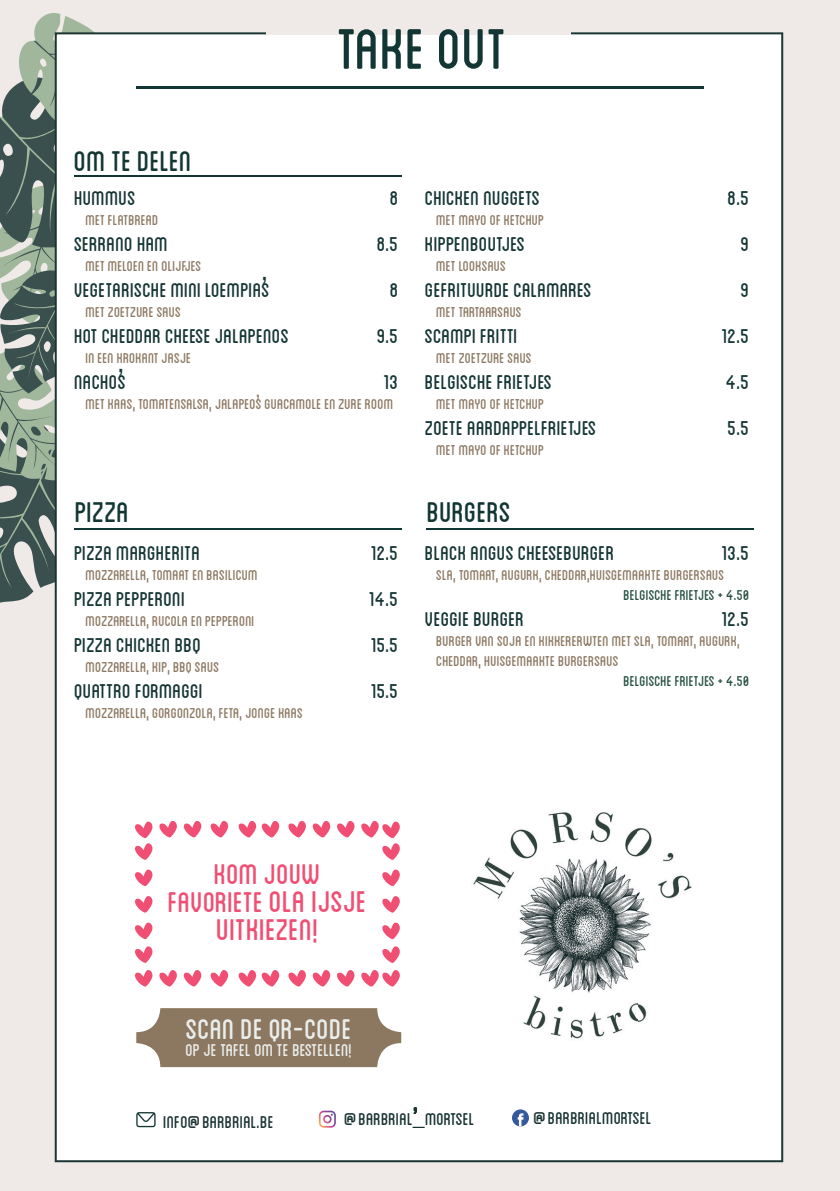
<style>
.page{position:relative;width:840px;height:1191px;background:#fff}
.page>*{position:absolute;margin:0;border:0;box-sizing:border-box;transform-origin:0 0}
.t1{font:80px "Blanch Caps";color:#123633}
.t2{font:42px "Blanch Caps";color:#f04e73}
.t3{font:40px "Blanch Caps";color:#f04e73}
.t4{font:40px "Blanch Caps";color:#123633}
.t5{font:40px "Blanch Caps";color:#eaeeeb}
.t6{font:28px "Blanch Caps";color:#153635}
.t7{font:24px "Blanch Caps";color:#183432}
.t8{font:24px "Blanch Caps";color:#eaeeeb}
.t9{font:24px "Blanch Caps";color:#1c3333}
.t10{font:20px/20px "Blanch Caps";color:#8c7761}
.t11{font:20px "Blanch Caps";color:#244f3e}
.s1{font-size:42px}
.s2{font-family:"Minion Pro"}
</style>
<div class="page">
<div style="left:0;top:0;width:839px;height:1191px;background:#efeae7"></div>
<svg style="left:0;top:13px;width:94px;height:599px"></svg>
<div style="left:55px;top:32px;width:727px;height:1130px;background:#fff"></div>
<div style="left:136px;top:1008px;width:265px;height:59px;background:#8c7761;border-radius:24px"></div>
<div style="left:267px;top:19px;width:303px;height:16px;background:#efeae7"></div>
<hr style="left:74px;top:528px;width:327px;height:1px;background:#113734">
<hr style="left:426px;top:528px;width:327px;height:1px;background:#113734">
<hr style="left:74px;top:176px;width:327px;height:1px;background:#113734">
<img style="left:471px;top:801px;width:221px;height:253px">
<svg style="left:134px;top:969px;width:18px;height:18px"></svg>
<svg style="left:159px;top:969px;width:18px;height:18px"></svg>
<svg style="left:159px;top:820px;width:18px;height:18px"></svg>
<svg style="left:183px;top:969px;width:18px;height:18px"></svg>
<svg style="left:183px;top:820px;width:18px;height:18px"></svg>
<svg style="left:210px;top:969px;width:18px;height:18px"></svg>
<svg style="left:210px;top:820px;width:18px;height:18px"></svg>
<svg style="left:238px;top:969px;width:41px;height:18px"></svg>
<svg style="left:238px;top:820px;width:41px;height:18px"></svg>
<svg style="left:288px;top:969px;width:18px;height:18px"></svg>
<svg style="left:288px;top:820px;width:18px;height:18px"></svg>
<svg style="left:312px;top:969px;width:18px;height:18px"></svg>
<svg style="left:312px;top:820px;width:18px;height:18px"></svg>
<svg style="left:336px;top:969px;width:18px;height:18px"></svg>
<svg style="left:336px;top:820px;width:18px;height:18px"></svg>
<svg style="left:360px;top:969px;width:39px;height:18px"></svg>
<svg style="left:381px;top:945px;width:18px;height:18px"></svg>
<svg style="left:134px;top:945px;width:18px;height:18px"></svg>
<svg style="left:381px;top:922px;width:18px;height:17px"></svg>
<svg style="left:134px;top:922px;width:18px;height:17px"></svg>
<svg style="left:381px;top:895px;width:18px;height:18px"></svg>
<svg style="left:134px;top:895px;width:18px;height:18px"></svg>
<svg style="left:381px;top:869px;width:18px;height:17px"></svg>
<svg style="left:134px;top:869px;width:18px;height:17px"></svg>
<svg style="left:360px;top:820px;width:39px;height:40px;background:#f9c2cf"></svg>
<svg style="left:134px;top:821px;width:18px;height:39px"></svg>
<hr style="left:136px;top:87px;width:567px;height:2px;background:#123633">
<svg style="left:136px;top:1112px;width:19px;height:15px"></svg>
<img style="left:319px;top:1110px;width:17px;height:17px">
<svg style="left:511px;top:1109px;width:17px;height:17px"></svg>
<h3 class="t4" style="left:74px;top:143px;width:119px">om te delen</h3>
<h1 class="t1" style="left:337px;top:13px;width:171px">take out</h1>
<h3 class="t6" style="left:74px;top:186px;width:63px">HUMMUS</h3>
<h3 class="t6" style="left:389px;top:186px;width:10px">8</h3>
<p class="t10" style="left:85px;top:210px;width:74px">met flatbread</p>
<h3 class="t6" style="left:74px;top:232px;width:95px">SERRANO HAM</h3>
<h3 class="t6" style="left:376px;top:232px;width:23px">8.5</h3>
<p class="t10" style="left:85px;top:256px;width:117px">met meloen en olijfjes</p>
<h3 class="t6" style="left:74px;top:278px;width:197px">VEGETARISCHE MINI LOEMPIA’S</h3>
<h3 class="t6" style="left:389px;top:278px;width:10px">8</h3>
<p class="t10" style="left:85px;top:302px;width:97px">met zoetzure saus</p>
<h3 class="t6" style="left:74px;top:324px;width:216px">HOT CHEDDAR CHEESE JALAPENOs</h3>
<h3 class="t6" style="left:376px;top:324px;width:23px">9.5</h3>
<p class="t10" style="left:85px;top:348px;width:107px">in een krokant jasje</p>
<h3 class="t6" style="left:74px;top:370px;width:53px">NACHO’S</h3>
<h3 class="t6" style="left:383px;top:370px;width:16px">13</h3>
<p class="t10" style="left:85px;top:394px;width:309px">met kaas, tomatensalsa, jalapeo’s guacamole en zure room</p>
<h3 class="t6" style="left:424px;top:186px;width:116px">CHICKEN NUGGETS</h3>
<h3 class="t6" style="left:727px;top:186px;width:23px">8.5</h3>
<p class="t10" style="left:436px;top:210px;width:109px">met mayo of ketchup</p>
<h3 class="t6" style="left:424px;top:232px;width:101px">KIPPENBOUTJES</h3>
<h3 class="t6" style="left:740px;top:232px;width:10px">9</h3>
<p class="t10" style="left:436px;top:256px;width:71px">met looksaus</p>
<h3 class="t6" style="left:424px;top:278px;width:168px">GEFRITUURDE CALAMARES</h3>
<h3 class="t6" style="left:740px;top:278px;width:10px">9</h3>
<p class="t10" style="left:436px;top:302px;width:87px">met tartaarsaus</p>
<h3 class="t6" style="left:424px;top:324px;width:94px">SCAMPI FRItTI</h3>
<h3 class="t6" style="left:721px;top:324px;width:29px">12.5</h3>
<p class="t10" style="left:436px;top:348px;width:97px">met zoetzure saus</p>
<h3 class="t6" style="left:424px;top:370px;width:129px">Belgische FRIETJES</h3>
<h3 class="t6" style="left:725px;top:370px;width:25px">4.5</h3>
<p class="t10" style="left:436px;top:394px;width:109px">met mayo of ketchup</p>
<h3 class="t6" style="left:424px;top:416px;width:173px">ZOETE AARDAPPELFRIETJES</h3>
<h3 class="t6" style="left:727px;top:416px;width:23px">5.5</h3>
<p class="t10" style="left:436px;top:440px;width:109px">met mayo of ketchup</p>
<h3 class="t4" style="left:75px;top:494px;width:56px">pizza</h3>
<h3 class="t4" style="left:426px;top:494px;width:85px">burgers</h3>
<h3 class="t6" style="left:74px;top:541px;width:128px">PIZZA MARGHeRITA</h3>
<h3 class="t6" style="left:370px;top:541px;width:29px">12.5</h3>
<p class="t10" style="left:85px;top:564px;width:174px">mozzarella, tomaat en basilicum</p>
<h3 class="t6" style="left:74px;top:587px;width:113px">PIZZA PEPPERONI</h3>
<h3 class="t6" style="left:368px;top:587px;width:31px">14.5</h3>
<p class="t10" style="left:85px;top:610px;width:170px">mozzarella, rucola en pepperoni</p>
<h3 class="t6" style="left:74px;top:633px;width:128px">PIZZA CHICKEN BBQ</h3>
<h3 class="t6" style="left:370px;top:633px;width:29px">15.5</h3>
<p class="t10" style="left:85px;top:656px;width:135px">mozzarella, kip, BBQ saus</p>
<h3 class="t6" style="left:74px;top:679px;width:130px">QUATTRO FORMAGGI</h3>
<h3 class="t6" style="left:370px;top:679px;width:29px">15.5</h3>
<p class="t10" style="left:85px;top:702px;width:219px">mozzarella, gorgonzola, feta, jonge kaas</p>
<h3 class="t6" style="left:424px;top:541px;width:191px">BLACK ANGUS CHEESEBURGER</h3>
<h3 class="t6" style="left:721px;top:541px;width:29px">13.5</h3>
<p class="t10" style="left:436px;top:564px;width:289px">sla, tomaat, augurk, cheddar,huisgemaakte burgersaus</p>
<p class="t11" style="left:623px;top:586px;width:127px">Belgische frietjes + 4.50</p>
<h3 class="t6" style="left:424px;top:607px;width:101px">VEGGIE BURGER</h3>
<h3 class="t6" style="left:721px;top:607px;width:29px">12.5</h3>
<p class="t10" style="left:436px;top:630px;width:305px">burger van soja en kikkererwten met sla, tomaat, augurk, cheddar, huisgemaakte burgersaus</p>
<p class="t11" style="left:623px;top:672px;width:127px">Belgische frietjes + 4.50</p>
<h3 class="t3" style="left:214px;top:855px;width:108px">kom jouw</h3>
<h3 class="t3" style="left:168px;top:883px;width:200px">favoriete <span class="s1">OLA ijsje</span></h3>
<h2 class="t2" style="left:216px;top:910px;width:104px">uitkiezen!</h2>
<h3 class="t5" style="left:186px;top:1011px;width:167px">Scan de qr-code</h3>
<p class="t8" style="left:185px;top:1039px;width:168px">op je tafel om te bestellen!</p>
<p class="t9" style="left:163px;top:1110px;width:112px">INFO@BARBRIAL.BE</p>
<p class="t7" style="left:344px;top:1108px;width:132px">@BARBRIAL’<span class="s2">_</span>MORTSEL</p>
<p class="t7" style="left:533px;top:1107px;width:120px">@BARBRIALMORTSEL</p>
</div>
